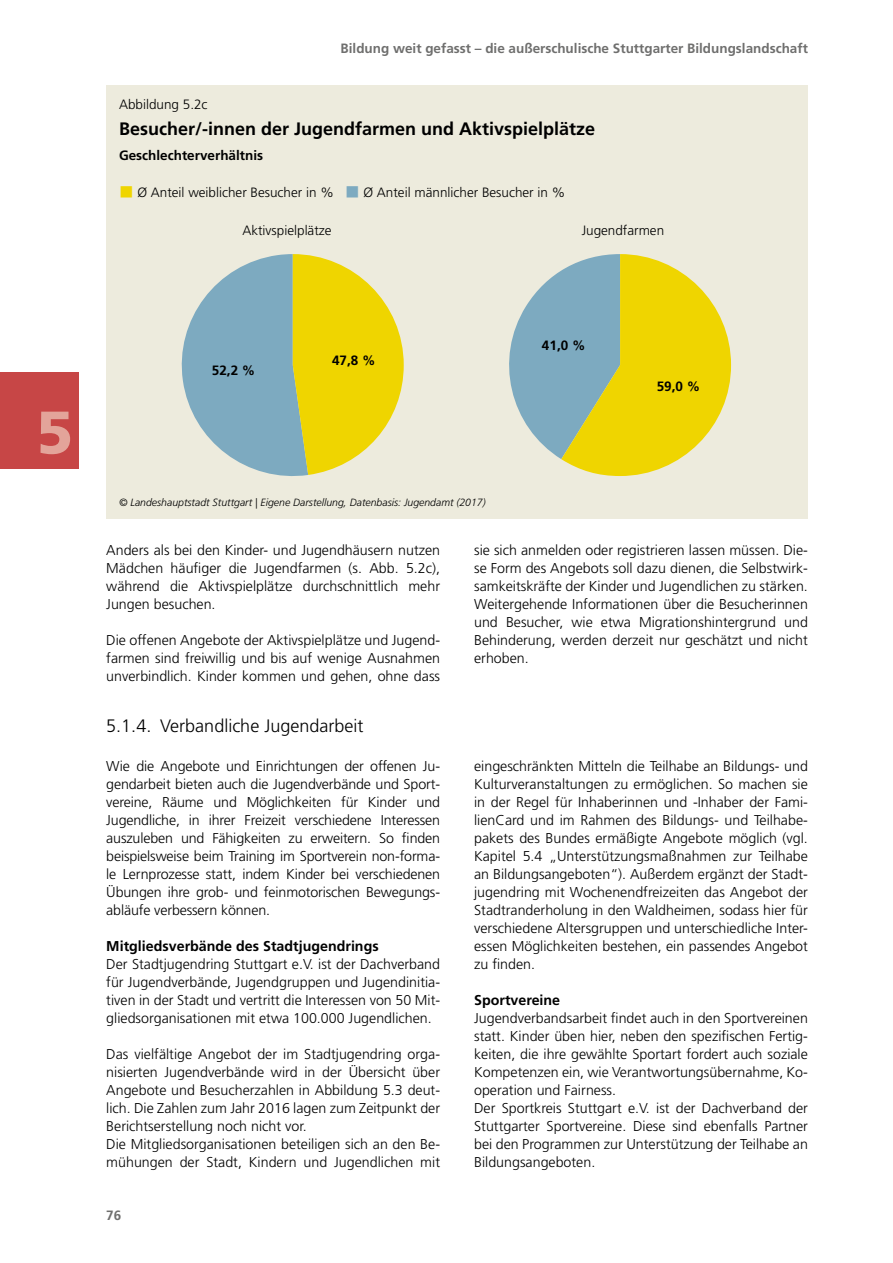
<style>
.page{position:relative;width:893px;height:1263px;background:#fff}
.page>*{position:absolute;margin:0;border:0;box-sizing:border-box;transform-origin:0 0}
.t1{font:900 60px "Frutiger LT Std";color:#e3a49a}
.t2{font:700 18px "Frutiger LT Std";color:#000}
.t3{font:300 18px "Frutiger LT Std";color:#000}
.t4{font:300 14.25px/18px "Frutiger LT Std";color:#000;text-align:justify}
.t5{font:700 14.25px "Frutiger LT Std";color:#000}
.t6{font:300 13.5px "Frutiger LT Std";color:#000}
.t7{font:700 13.5px "Frutiger LT Std";color:#6f6f6e}
.t8{font:700 13.5px "Frutiger LT Std";color:#000}
.t9{font:italic 300 10.5px "Frutiger LT Std";color:#000}
.s1{color:#efd500}
.s2{color:#7daac0}
</style>
<div class="page">
<div style="left:106px;top:85px;width:702px;height:434px;background:#edebdd"></div>
<svg style="left:181px;top:254px;width:223px;height:222px"></svg>
<svg style="left:509px;top:254px;width:222px;height:222px"></svg>
<div style="left:0;top:373px;width:78px;height:96px;background:#c74646"></div>
<p class="t7" style="left:341px;top:41px;width:469px">Bildung weit gefasst – die außerschulische Stuttgarter Bildungslandschaft</p>
<p class="t6" style="left:119px;top:97px;width:90px">Abbildung 5 .2c</p>
<p class="t2" style="left:119px;top:118px;width:478px">Besucher/-innen der Jugendfarmen und Aktivspielplätze</p>
<p class="t8" style="left:119px;top:147px;width:146px">Geschlechterverhältnis</p>
<p class="t6" style="left:119px;top:185px;width:448px"><span class="s1">■</span> Ø Anteil weiblicher Besucher in % <span class="s2">■</span> Ø Anteil männlicher Besucher in %</p>
<p class="t6" style="left:242px;top:223px;width:91px">Aktivspielplätze</p>
<p class="t6" style="left:582px;top:223px;width:84px">Jugendfarmen</p>
<h1 class="t1" style="left:36px;top:396px;width:38px">5</h1>
<p class="t8" style="left:212px;top:363px;width:45px">52,2 %</p>
<p class="t8" style="left:332px;top:352px;width:45px">47,8 %</p>
<p class="t9" style="left:119px;top:496px;width:368px">© Landeshauptstadt Stuttgart | Eigene Darstellung, Datenbasis: Jugendamt (2017)</p>
<p class="t8" style="left:542px;top:337px;width:45px">41,0 %</p>
<p class="t8" style="left:657px;top:378px;width:45px">59,0 %</p>
<p class="t4" style="left:106px;top:541px;width:335px">Anders als bei den Kinder- und Jugendhäusern nutzen Mädchen häufiger die Jugendfarmen (s. Abb. 5. 2c), während die Aktivspielplätze durchschnittlich mehr Jungen besuchen.</p>
<p class="t4" style="left:106px;top:631px;width:335px">Die offenen Angebote der Aktivspielplätze und Jugend&shy;farmen sind freiwillig und bis auf wenige Ausnahmen unverbindlich. Kinder kommen und gehen, ohne dass</p>
<p class="t3" style="left:106px;top:716px;width:259px">5. 1.4. Verbandliche Jugendarbeit</p>
<p class="t4" style="left:106px;top:757px;width:335px">Wie die Angebote und Einrichtungen der offenen Ju&shy;gendarbeit bieten auch die Jugendverbände und Sport&shy;vereine, Räume und Möglichkeiten für Kinder und Jugendliche, in ihrer Freizeit verschiedene Interessen auszuleben und Fähigkeiten zu erweitern. So finden beispielsweise beim Training im Sportverein non-forma&shy;le Lernprozesse statt, indem Kinder bei verschiedenen Übungen ihre grob- und feinmotorischen Bewegungs&shy;abläufe verbessern können.</p>
<p class="t5" style="left:106px;top:938px;width:274px">Mitgliedsverbände des Stadtjugendrings</p>
<p class="t4" style="left:106px;top:955px;width:335px">Der Stadtjugendring Stuttgart e.V. ist der Dachverband für Jugendverbände, Jugendgruppen und Jugendinitia&shy;tiven in der Stadt und vertritt die Interessen von 50 Mit&shy;gliedsorganisationen mit etwa 100. 000 Jugendlichen.</p>
<p class="t4" style="left:106px;top:1045px;width:335px;text-align:left">Das vielfältige Angebot der im Stadtjugendring orga&shy;nisierten Jugendverbände wird in der Übersicht über Angebote und Besucherzahlen in Abbildung 5. 3 deut&shy;lich. Die Zahlen zum Jahr 2016 lagen zum Zeitpunkt der Berichtserstellung noch nicht vor.<br>Die Mitgliedsorganisationen beteiligen sich an den Be&shy;mühungen der Stadt, Kindern und Jugendlichen mit</p>
<p class="t7" style="left:106px;top:1208px;width:17px">76</p>
<p class="t4" style="left:474px;top:541px;width:335px;text-align:left">sie sich anmelden oder registrieren lassen müssen. Die&shy;se Form des Angebots soll dazu dienen, die Selbstwirk&shy;samkeitskräfte der Kinder und Jugendlichen zu stärken.<br>Weitergehende Informationen über die Besucherinnen und Besucher, wie etwa Migrationshintergrund und Behinderung, werden derzeit nur geschätzt und nicht erhoben.</p>
<p class="t4" style="left:474px;top:757px;width:335px;text-align:left">eingeschränkten Mitteln die Teilhabe an Bildungs- und Kulturveranstaltungen zu ermöglichen. So machen sie in der Regel für Inhaberinnen und -Inhaber der Fami&shy;lienCard und im Rahmen des Bildungs- und Teilhabe&shy;pakets des Bundes ermäßigte Angebote möglich (vgl.<br>Kapitel 5.4 „Unterstützungsmaßnahmen zur Teilhabe an Bildungsangeboten“). Außerdem ergänzt der Stadt&shy;jugendring mit Wochenendfreizeiten das Angebot der Stadtranderholung in den Waldheimen, sodass hier für verschiedene Altersgruppen und unterschiedliche Inter&shy;essen Möglichkeiten bestehen, ein passendes Angebot zu finden.</p>
<p class="t5" style="left:474px;top:992px;width:88px">Sportvereine</p>
<p class="t4" style="left:474px;top:1009px;width:335px;text-align:left">Jugendverbandsarbeit findet auch in den Sportvereinen statt. Kinder üben hier, neben den spezifischen Fertig&shy;keiten, die ihre gewählte Sportart fordert auch soziale Kompetenzen ein, wie Verantwortungsübernahme, Ko&shy;operation und Fairness.<br>Der Sportkreis Stuttgart e.V. ist der Dachverband der Stuttgarter Sportvereine. Diese sind ebenfalls Partner bei den Programmen zur Unterstützung der Teilhabe an Bildungsangeboten.</p>
</div>
